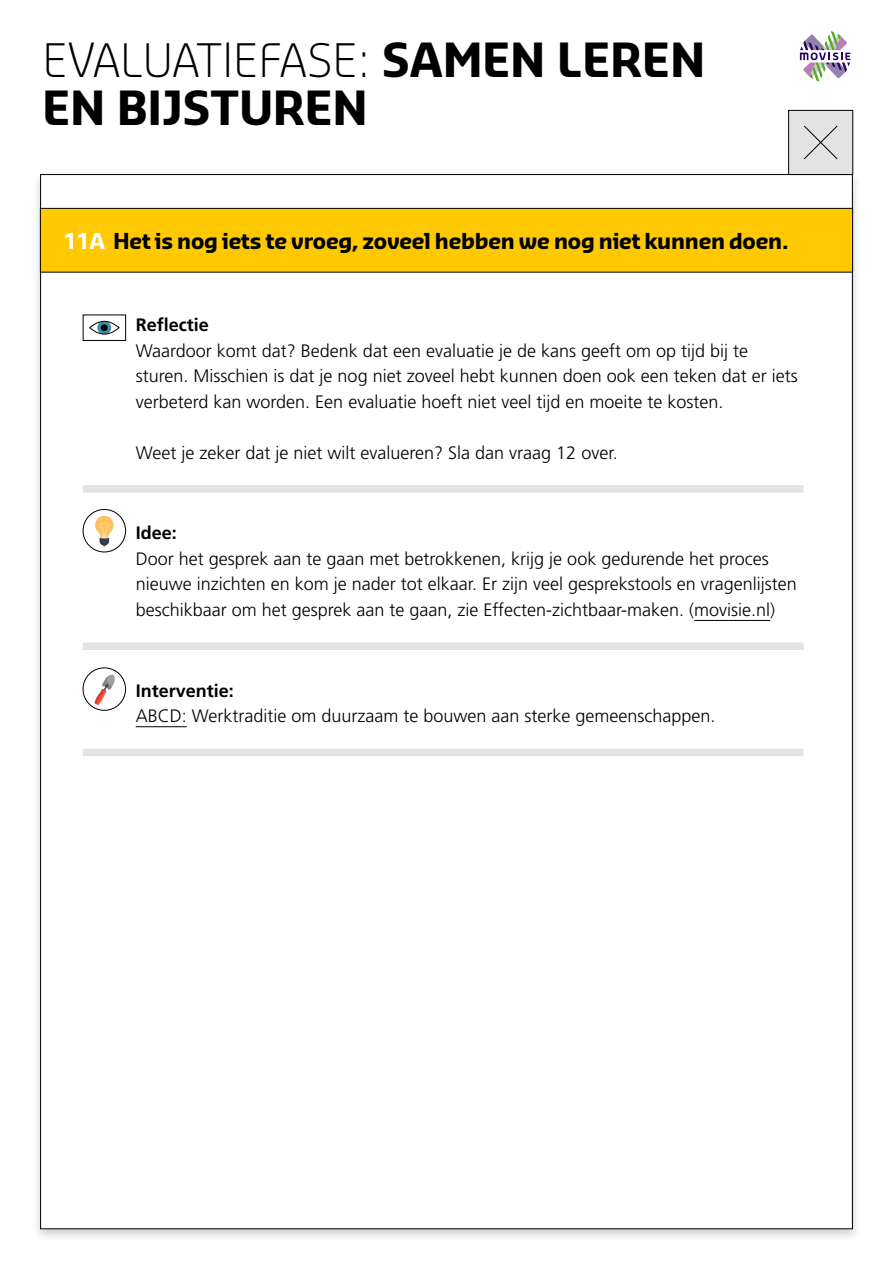
<style>
.page{position:relative;width:893px;height:1263px;background:#fff}
.page>*{position:absolute;margin:0;border:0;box-sizing:border-box;transform-origin:0 0}
.titel{font:700 45px/48px "Sansa Pro";color:#000}
.overlay_kop{font:700 21px "Sansa Pro";letter-spacing:-.01em;color:#000}
.brood_overlay{font:300 18px/25.5px "Frutiger";color:#000}
.s1{font-weight:300}
.s2{color:#fff}
.s3{font-weight:700}
</style>
<div class="page">
<div style="left:31px;top:169px;width:831px;height:1073px;background:#000;opacity:.2"></div>
<div style="left:41px;top:175px;width:811px;height:1054px;background:#fff"></div>
<hr style="left:694px;top:620px;width:76px;height:1px;background:#000">
<hr style="left:136px;top:726px;width:51px;height:1px;background:#000">
<svg style="left:90px;top:321px;width:29px;height:13px"></svg>
<svg style="left:97px;top:321px;width:14px;height:13px"></svg>
<div style="left:101px;top:324px;width:7px;height:7px;background:#000;border-radius:50%"></div>
<div style="left:89px;top:321px;width:30px;height:13px;border:1px solid #000;border-radius:50%"></div>
<div style="left:83px;top:315px;width:43px;height:26px;border:1px solid #000"></div>
<div style="left:83px;top:485px;width:721px;height:8px;background:#e3e3e5"></div>
<svg style="left:95px;top:516px;width:19px;height:30px"></svg>
<div style="left:83px;top:509px;width:43px;height:43px;border:1px solid #000;border-radius:50%"></div>
<div style="left:83px;top:642px;width:721px;height:8px;background:#e3e3e5"></div>
<svg style="left:94px;top:674px;width:21px;height:31px"></svg>
<div style="left:83px;top:668px;width:43px;height:42px;border:1px solid #000;border-radius:50%"></div>
<div style="left:83px;top:749px;width:721px;height:7px;background:#e3e3e5"></div>
<div style="left:40px;top:208px;width:813px;height:64px;background:#fec900"></div>
<div style="left:40px;top:208px;width:813px;height:64px;border:1px solid #000"></div>
<svg style="left:788px;top:110px;width:65px;height:65px;background:#d1d1d1"></svg>
<svg style="left:800px;top:31px;width:50px;height:50px"></svg>
<p class="titel" style="left:43px;top:36px;width:664px"><span class="s1">EVALUATIEFASE:</span> SAMEN LEREN<br>EN BIJSTUREN</p>
<p class="overlay_kop" style="left:64px;top:227px;width:726px"><span class="s2">11A</span> Het is nog iets te vroeg, zoveel hebben we nog niet kunnen doen.</p>
<p class="brood_overlay" style="left:136px;top:312px;width:663px"><span class="s3">Reflectie<br></span>Waardoor komt dat? Bedenk dat een evaluatie je de kans geeft om op tijd bij te sturen. Misschien is dat je nog niet zoveel hebt kunnen doen ook een teken dat er iets verbeterd kan worden. Een evaluatie hoeft niet veel tijd en moeite te kosten.</p>
<p class="brood_overlay" style="left:136px;top:440px;width:483px">Weet je zeker dat je niet wilt evalueren? Sla dan vraag 12 over.</p>
<p class="brood_overlay" style="left:136px;top:520px;width:663px"><span class="s3">Idee:<br></span>Door het gesprek aan te gaan met betrokkenen, krijg je ook gedurende het proces nieuwe inzichten en kom je nader tot elkaar. Er zijn veel gesprekstools en vragenlijsten beschikbaar om het gesprek aan te gaan, zie Effecten-zichtbaar-maken. (movisie.nl)</p>
<p class="brood_overlay" style="left:136px;top:678px;width:581px"><span class="s3">Interventie:<br></span>ABCD: Werktraditie om duurzaam te bouwen aan sterke gemeenschappen.</p>
</div>
